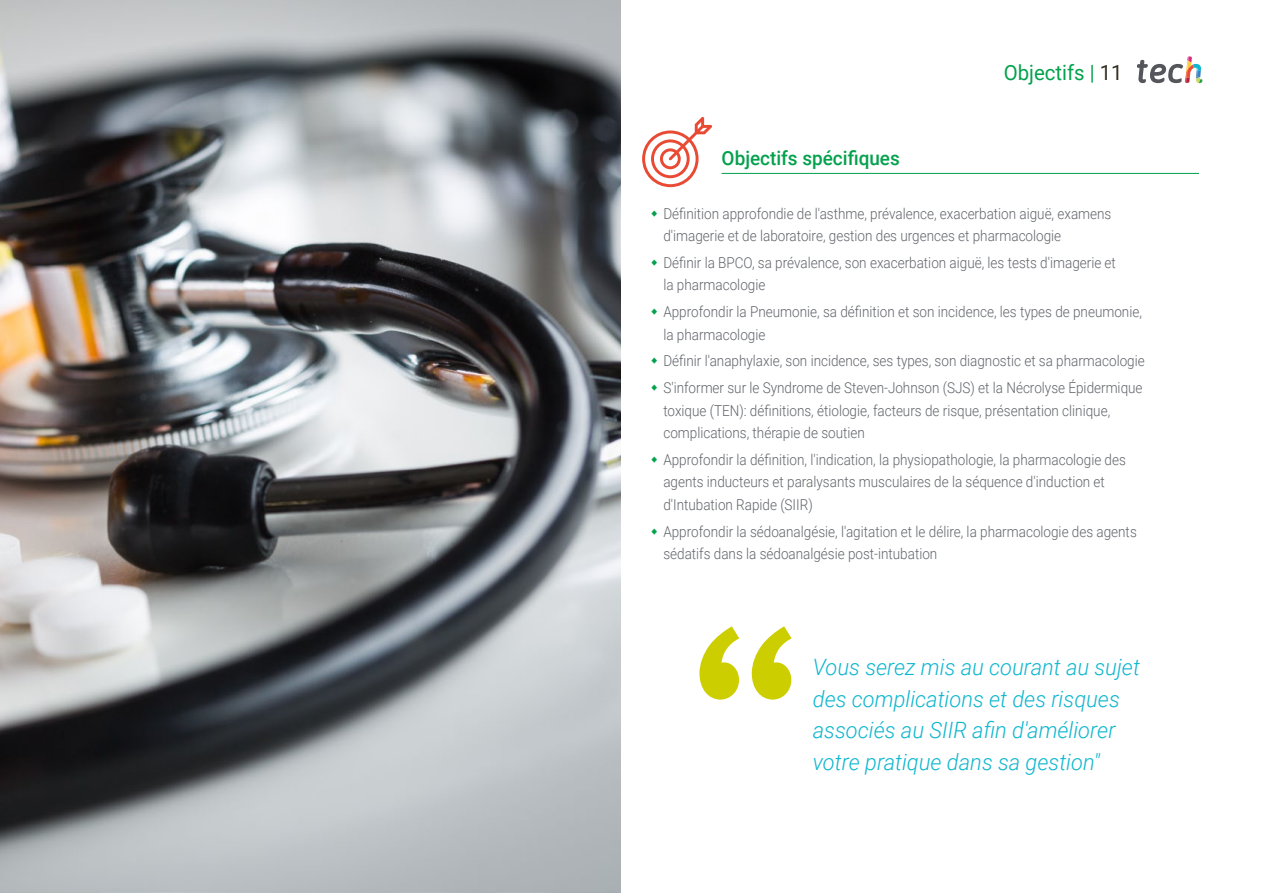
<style>
.page{position:relative;width:1263px;height:893px;background:#fff}
.page>*{position:absolute;margin:0;border:0;box-sizing:border-box;transform-origin:0 0}
.t1{font:italic 300 22.5px/31.5px "Roboto";color:#0fb6cf}
.t2{font:21px "Roboto";color:#04a14d}
.t3{font:500 19.5px "Roboto";color:#04a14d}
.t4{font:300 15px/22.5px "Roboto";color:#61646a;scale:.9 1}
.s1{color:#312e20}
</style>
<div class="page">
<hr style="left:722px;top:173px;width:477px;height:1px;background:#04a14d">
<svg style="left:642px;top:117px;width:70px;height:70px"></svg>
<img style="left:0;top:0;width:621px;height:892px">
<svg style="left:1137px;top:56px;width:65px;height:28px"></svg>
<svg style="left:699px;top:626px;width:93px;height:74px"></svg>
<h3 class="t3" style="left:722px;top:144px;width:180px">Objectifs spécifiques</h3>
<h2 class="t2" style="left:1004px;top:57px;width:120px">Objectifs | <span class="s1">11</span></h2>
<p class="t4" style="left:663px;top:201px;width:499px">Définition approfondie de l'asthme, prévalence, exacerbation aiguë, examens d'imagerie et de laboratoire, gestion des urgences et pharmacologie</p>
<p class="t4" style="left:663px;top:251px;width:504px">Définir la BPCO, sa prévalence, son exacerbation aiguë, les tests d'imagerie et la pharmacologie</p>
<p class="t4" style="left:663px;top:300px;width:533px">Approfondir la Pneumonie, sa définition et son incidence, les types de pneumonie, la pharmacologie</p>
<p class="t4" style="left:663px;top:347px;width:536px;line-height:26.7px">Définir l'anaphylaxie, son incidence, ses types, son diagnostic et sa pharmacologie<br>S'informer sur le Syndrome de Steven-Johnson (SJS) et la Nécrolyse Épidermique</p>
<p class="t4" style="left:663px;top:398px;width:498px">toxique (TEN): définitions, étiologie, facteurs de risque, présentation clinique, complications, thérapie de soutien</p>
<p class="t4" style="left:663px;top:448px;width:515px">Approfondir la définition, l'indication, la physiopathologie, la pharmacologie des agents inducteurs et paralysants musculaires de la séquence d'induction et d'Intubation Rapide (SIIR)</p>
<p class="t4" style="left:663px;top:519px;width:527px">Approfondir la sédoanalgésie, l'agitation et le délire, la pharmacologie des agents sédatifs dans la sédoanalgésie post-intubation</p>
<h1 class="t1" style="left:813px;top:650px;width:329px">Vous serez mis au courant au sujet des complications et des risques associés au SIIR afin d'améliorer votre pratique dans sa gestion"</h1>
</div>
